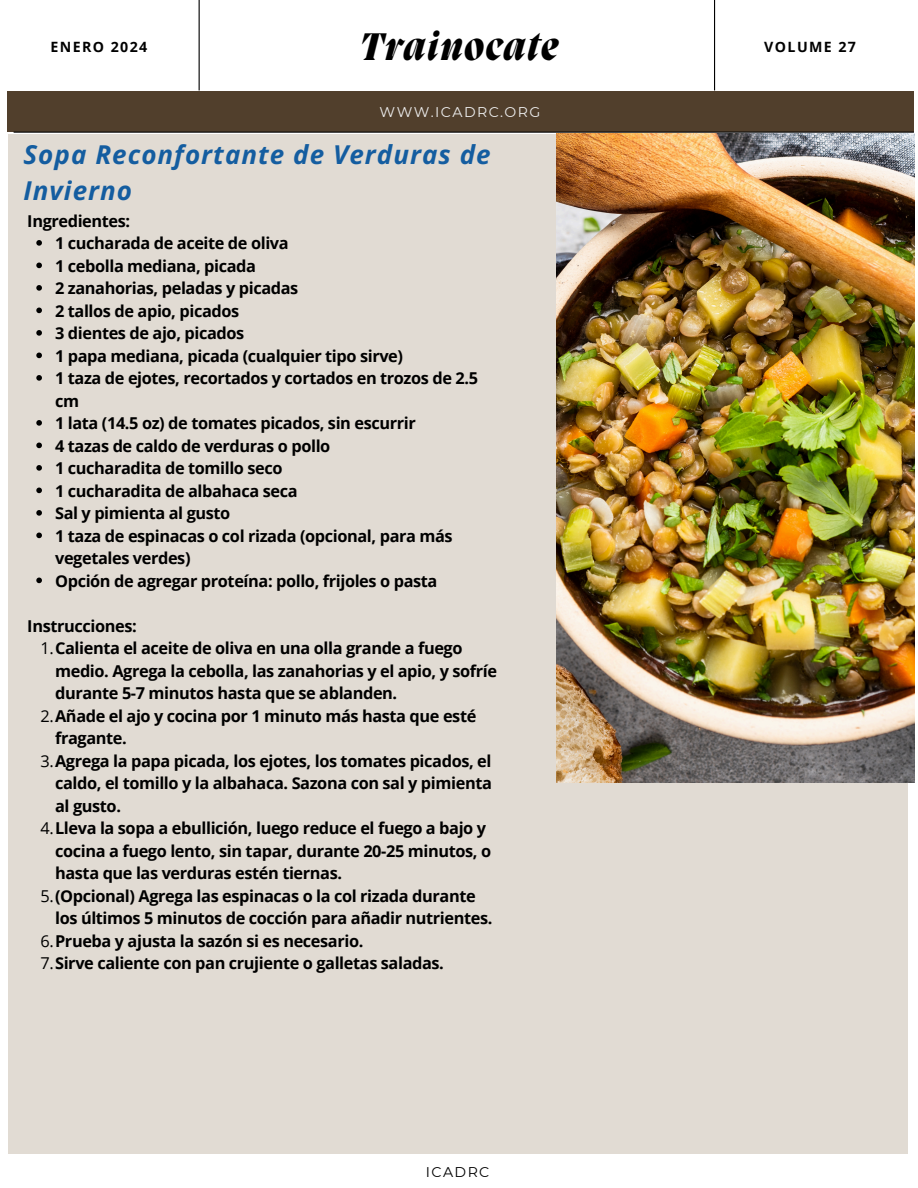
<style>
.page{position:relative;width:918px;height:1188px;background:#fff}
.page>*{position:absolute;margin:0;border:0;box-sizing:border-box;transform-origin:0 0}
.t1{font:italic 800 39.45px "Migra";letter-spacing:.04em;color:#000}
.t2{font:italic 700 25.95px/36px "Open Sans";letter-spacing:.04em;color:#145da0}
.t3{font:700 16.35px/22.5px "Open Sans";letter-spacing:-.025em;color:#000}
.t4{font:700 14.25px "Open Sans";letter-spacing:.1em;color:#000}
.t5{font:14.1px "Montserrat";letter-spacing:.1em;color:#ededed}
.t6{font:14.1px "Montserrat";letter-spacing:.1em;color:#000}
.s1{font-weight:400}
</style>
<div class="page">
<div style="left:8px;top:92px;width:906px;height:40px;background:#513f2c"></div>
<hr style="left:199px;top:0;width:1px;height:90px;background:#000">
<hr style="left:714px;top:0;width:1px;height:90px;background:#000">
<hr style="left:14px;top:132px;width:900px;height:1px;background:#000">
<div style="left:597px;top:710px;width:311px;height:443px;background:#e1dbd3"></div>
<div style="left:8px;top:134px;width:596px;height:1019px;background:#e1dbd3"></div>
<svg style="left:36px;top:240px;width:6px;height:6px"></svg>
<svg style="left:36px;top:263px;width:6px;height:5px"></svg>
<svg style="left:36px;top:285px;width:6px;height:6px"></svg>
<svg style="left:36px;top:308px;width:6px;height:5px"></svg>
<svg style="left:36px;top:330px;width:6px;height:6px"></svg>
<svg style="left:36px;top:353px;width:6px;height:5px"></svg>
<svg style="left:36px;top:375px;width:6px;height:6px"></svg>
<svg style="left:36px;top:420px;width:6px;height:6px"></svg>
<svg style="left:36px;top:443px;width:6px;height:5px"></svg>
<svg style="left:36px;top:465px;width:6px;height:6px"></svg>
<svg style="left:36px;top:488px;width:6px;height:5px"></svg>
<svg style="left:36px;top:510px;width:6px;height:6px"></svg>
<svg style="left:36px;top:533px;width:6px;height:5px"></svg>
<svg style="left:36px;top:578px;width:6px;height:5px"></svg>
<img style="left:556px;top:134px;width:358px;height:649px">
<p class="t4" style="left:50px;top:37px;width:98px">ENERO 2024</p>
<h3 class="t1" style="left:360px;top:28px;width:200px">Trainocate</h3>
<p class="t5" style="left:380px;top:103px;width:162px">WWW.ICADRC.ORG</p>
<p class="t2" style="left:23px;top:136px;width:469px">Sopa Reconfortante de Verduras de<br>Invierno</p>
<h5 class="t3" style="left:27px;top:209px;width:104px">Ingredientes:</h5>
<p class="t3" style="left:55px;top:231px;width:235px">1 cucharada de aceite de oliva</p>
<h1 class="t3" style="left:55px;top:254px;width:202px">1 cebolla mediana, picada</h1>
<p class="t3" style="left:55px;top:276px;width:245px">2 zanahorias, peladas y picadas</p>
<h5 class="t3" style="left:55px;top:299px;width:186px">2 tallos de apio, picados</h5>
<p class="t3" style="left:55px;top:321px;width:191px">3 dientes de ajo, picados</p>
<p class="t3" style="left:55px;top:344px;width:349px">1 papa mediana, picada (cualquier tipo sirve)</p>
<h2 class="t3" style="left:55px;top:366px;width:424px">1 taza de ejotes, recortados y cortados en trozos de 2.5 cm</h2>
<h3 class="t3" style="left:55px;top:411px;width:362px">1 lata (14.5 oz) de tomates picados, sin escurrir</h3>
<p class="t3" style="left:55px;top:434px;width:277px">4 tazas de caldo de verduras o pollo</p>
<p class="t3" style="left:55px;top:456px;width:229px">1 cucharadita de tomillo seco</p>
<p class="t3" style="left:55px;top:479px;width:244px">1 cucharadita de albahaca seca</p>
<p class="t3" style="left:55px;top:501px;width:177px">Sal y pimienta al gusto</p>
<p class="t3" style="left:55px;top:524px;width:399px">1 taza de espinacas o col rizada (opcional, para más vegetales verdes)</p>
<p class="t3" style="left:55px;top:569px;width:384px">Opción de agregar proteína: pollo, frijoles o pasta</p>
<p class="t3" style="left:27px;top:614px;width:111px">Instrucciones:</p>
<p class="t3" style="left:55px;top:636px;width:444px;text-indent:-15px"><span class="s1">1.</span>Calienta el aceite de oliva en una olla grande a fuego medio. Agrega la cebolla, las zanahorias y el apio, y sofríe durante 5-7 minutos hasta que se ablanden.</p>
<p class="t3" style="left:55px;top:704px;width:423px;text-indent:-15px"><span class="s1">2.</span>Añade el ajo y cocina por 1 minuto más hasta que esté fragante.</p>
<p class="t3" style="left:55px;top:749px;width:438px;text-align:justify;text-indent:-15px"><span class="s1">3.</span>Agrega la papa picada, los ejotes, los tomates picados, el caldo, el tomillo y la albahaca. Sazona con sal y pimienta al gusto.</p>
<p class="t3" style="left:55px;top:816px;width:438px;text-indent:-15px"><span class="s1">4.</span>Lleva la sopa a ebullición, luego reduce el fuego a bajo y cocina a fuego lento, sin tapar, durante 20-25 minutos, o hasta que las verduras estén tiernas.</p>
<p class="t3" style="left:55px;top:884px;width:439px;text-indent:-15px"><span class="s1">5.</span>(Opcional) Agrega las espinacas o la col rizada durante los últimos 5 minutos de cocción para añadir nutrientes.</p>
<p class="t3" style="left:41px;top:929px;width:324px"><span class="s1">6.</span>Prueba y ajusta la sazón si es necesario.</p>
<p class="t3" style="left:41px;top:951px;width:405px"><span class="s1">7.</span>Sirve caliente con pan crujiente o galletas saladas.</p>
<p class="t6" style="left:426px;top:1164px;width:65px">ICADRC</p>
<p class="t4" style="left:764px;top:37px;width:93px">VOLUME 27</p>
</div>
